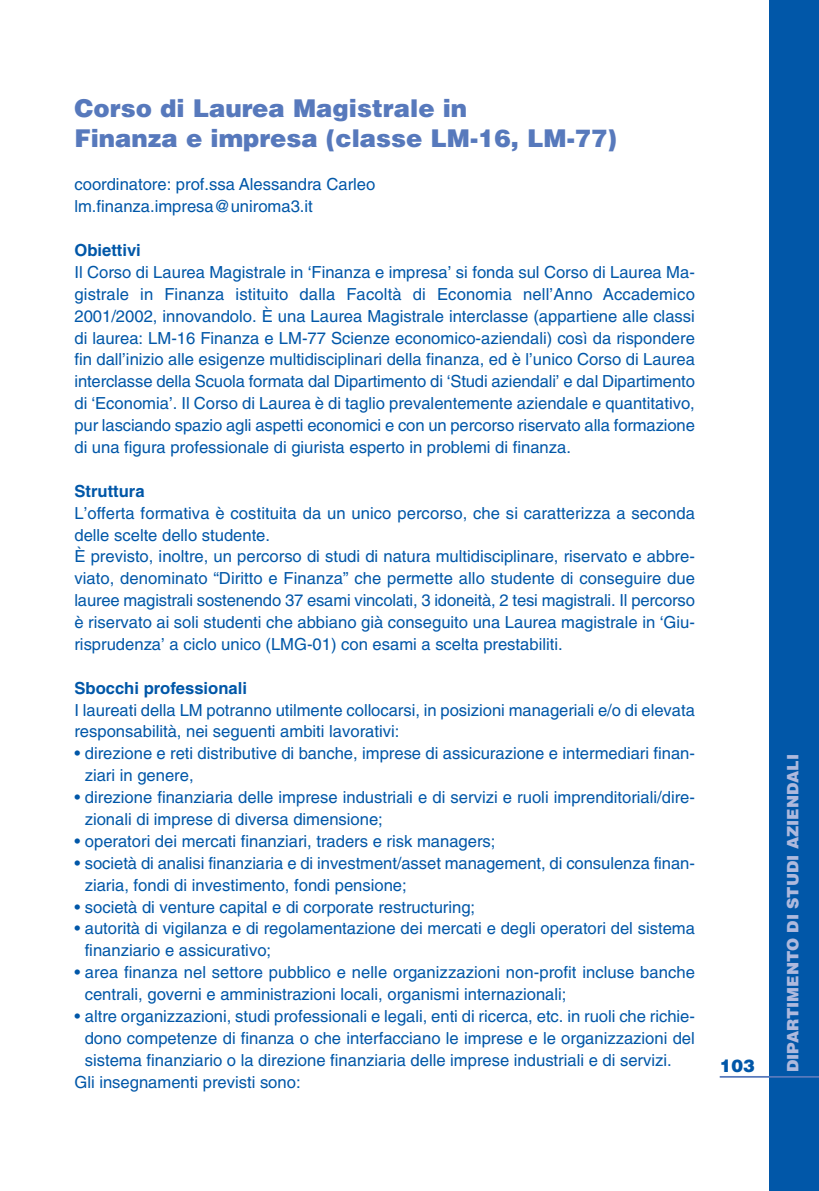
<style>
.page{position:relative;width:819px;height:1191px;background:#fff}
.page>*{position:absolute;margin:0;border:0;box-sizing:border-box;transform-origin:0 0}
.t1{font:900 24.5px/29.8px "Helvetica";color:#5779bc}
.t2{font:900 17.5px "Helvetica";color:#0157a8}
.t3{font:16.62px/21.9px "Helvetica";color:#0157a8}
.t4{font:700 16.62px "Helvetica";color:#0157a8}
.t5{font:900 15.75px "Helvetica";color:#aeb9dd}
</style>
<div class="page">
<div style="left:769px;top:0;width:50px;height:1191px;background:#0157a8"></div>
<hr style="left:719px;top:1076px;width:100px;height:1px;background:#5779bc">
<h1 class="t1" style="left:74px;top:94px;width:544px">Corso di Laurea Magistrale in<br>Finanza e impresa (classe LM-16, LM-77)</h1>
<p class="t3" style="left:74px;top:175px;width:302px">coordinatore: prof.ssa Alessandra Carleo lm.finanza.impresa@uniroma3.it</p>
<p class="t4" style="left:74px;top:244px;width:68px">Obiettivi</p>
<p class="t3" style="left:74px;top:263px;width:622px;text-align:justify">Il Corso di Laurea Magistrale in ‘Finanza e impresa’ si fonda sul Corso di Laurea Ma&shy;gistrale in Finanza istituito dalla Facoltà di Economia nell’Anno Accademico 2001/2002, innovandolo. È una Laurea Magistrale interclasse (appartiene alle classi di laurea: LM-16 Finanza e LM-77 Scienze economico-aziendali) così da rispondere fin dall’inizio alle esigenze multidisciplinari della finanza, ed è l’unico Corso di Laurea interclasse della Scuola formata dal Dipartimento di ‘Studi aziendali’ e dal Dipartimento di ‘Economia’. Il Corso di Laurea è di taglio prevalentemente aziendale e quantitativo, pur lasciando spazio agli aspetti economici e con un percorso riservato alla formazione di una figura professionale di giurista esperto in problemi di finanza.</p>
<p class="t4" style="left:74px;top:485px;width:72px">Struttura</p>
<p class="t3" style="left:74px;top:503px;width:622px">L’offerta formativa è costituita da un unico percorso, che si caratterizza a seconda delle scelte dello studente.<br>È previsto, inoltre, un percorso di studi di natura multidisciplinare, riservato e abbre&shy;viato, denominato “Diritto e Finanza” che permette allo studente di conseguire due lauree magistrali sostenendo 37 esami vincolati, 3 idoneità, 2 tesi magistrali. Il percorso è riservato ai soli studenti che abbiano già conseguito una Laurea magistrale in ‘Giu&shy;risprudenza’ a ciclo unico (LMG-01) con esami a scelta prestabiliti.</p>
<p class="t4" style="left:74px;top:682px;width:174px">Sbocchi professionali</p>
<p class="t3" style="left:74px;top:700px;width:622px">I laureati della LM potranno utilmente collocarsi, in posizioni manageriali e/o di elevata responsabilità, nei seguenti ambiti lavorativi:</p>
<p class="t3" style="left:85px;top:744px;width:611px;text-indent:-10px">• direzione e reti distributive di banche, imprese di assicurazione e intermediari finan&shy;ziari in genere,</p>
<p class="t3" style="left:85px;top:788px;width:611px;text-indent:-10px">• direzione finanziaria delle imprese industriali e di servizi e ruoli imprenditoriali/dire&shy;zionali di imprese di diversa dimensione;</p>
<p class="t3" style="left:74px;top:831px;width:422px">• operatori dei mercati finanziari, traders e risk managers;</p>
<p class="t3" style="left:85px;top:853px;width:611px;text-indent:-10px">• società di analisi finanziaria e di investment/asset management, di consulenza finan&shy;ziaria, fondi di investimento, fondi pensione;</p>
<p class="t3" style="left:74px;top:897px;width:402px">• società di venture capital e di corporate restructuring;</p>
<p class="t3" style="left:85px;top:919px;width:611px;text-indent:-10px">• autorità di vigilanza e di regolamentazione dei mercati e degli operatori del sistema finanziario e assicurativo;</p>
<p class="t3" style="left:85px;top:963px;width:611px;text-indent:-10px">• area finanza nel settore pubblico e nelle organizzazioni non-profit incluse banche centrali, governi e amministrazioni locali, organismi internazionali;</p>
<p class="t3" style="left:74px;top:1006px;width:622px">• altre organizzazioni, studi professionali e legali, enti di ricerca, etc. in ruoli che richie-</p>
<p class="t3" style="left:85px;top:1028px;width:611px">dono competenze di finanza o che interfacciano le imprese e le organizzazioni del</p>
<p class="t3" style="left:85px;top:1050px;width:588px">sistema finanziario o la direzione finanziaria delle imprese industriali e di servizi.</p>
<p class="t3" style="left:74px;top:1072px;width:228px">Gli insegnamenti previsti sono:</p>
<p class="t2" style="left:719px;top:1055px;width:37px">103</p>
<p class="t5" style="left:783px;top:1071px;width:319px;rotate:-90deg">DIPARTIMENTO DI STUDI AZIENDALI</p>
</div>
